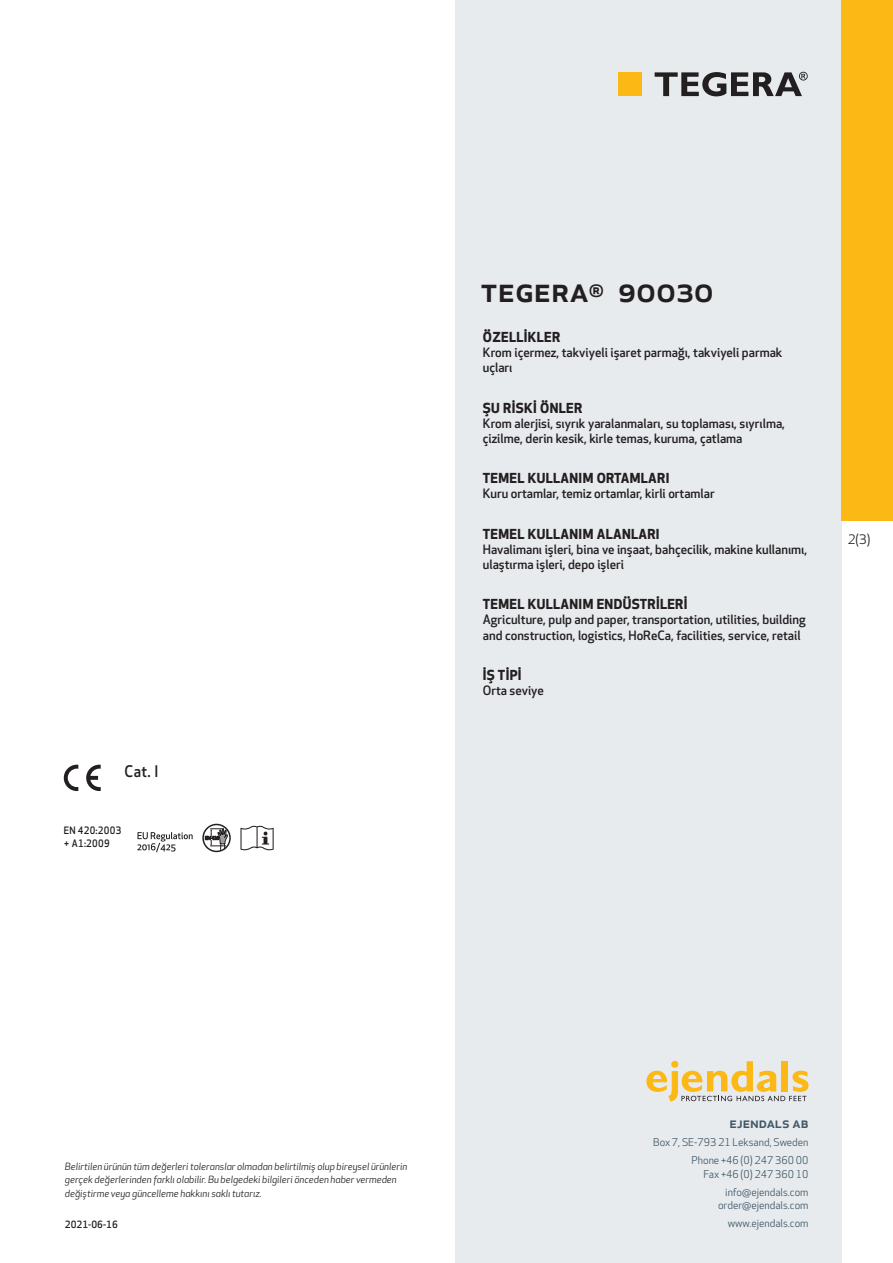
<style>
.page{position:relative;width:893px;height:1263px;background:#fff}
.page>*{position:absolute;margin:0;border:0;box-sizing:border-box;transform-origin:0 0}
.prodname{font:500 34.5px "Apex New";color:#231f20}
.t1{font:500 15.6px "Apex New";color:#231f20;scale:.95 1}
.t2{font:500 15px "Apex New";color:#405968}
.Funktion_body{font:700 13.5px "Apex New";letter-spacing:.025em;color:#231f20}
.t3{font:12.75px "Apex New";color:#231f20}
.Funktion_body-2{font:500 12.6px/15px "Apex New";color:#231f20}
.t4{font:10.5px/18px "Apex New";color:#405968;text-align:right}
.PictogramText{font:500 10.05px/13.5px "Apex New";letter-spacing:.025em;color:#231f20;scale:.95 1}
.t5{font:italic 9.75px/13.5px "Apex New";color:#231f20}
.t6{font:500 9.75px "Apex New";color:#231f20}
</style>
<div class="page">
<div style="left:455px;top:0;width:387px;height:1263px;background:#e8ebee"></div>
<svg style="left:646px;top:1061px;width:162px;height:40px"></svg>
<div style="left:842px;top:0;width:51px;height:520px;background:#fcb814"></div>
<div style="left:618px;top:72px;width:24px;height:24px;background:#fcb814"></div>
<svg style="left:655px;top:72px;width:153px;height:24px"></svg>
<svg style="left:86px;top:765px;width:15px;height:26px"></svg>
<svg style="left:64px;top:765px;width:14px;height:26px"></svg>
<svg style="left:137px;top:832px;width:56px;height:20px"></svg>
<svg style="left:205px;top:824px;width:23px;height:26px"></svg>
<div style="left:202px;top:824px;width:29px;height:28px;border:1px solid #231f20;border-radius:50%"></div>
<svg style="left:240px;top:826px;width:34px;height:24px"></svg>
<p class="t1" style="left:125px;top:761px;width:37px">Cat. I</p>
<p class="PictogramText" style="left:64px;top:823px;width:62px">EN 420:2003 + A1:2009</p>
<p class="prodname" style="left:480px;top:266px;width:235px">TEGERA<sup>®</sup> 90030</p>
<p class="Funktion_body" style="left:483px;top:327px;width:79px">ÖZELLİKLER</p>
<p class="Funktion_body-2" style="left:483px;top:345px;width:301px">Krom içermez, takviyeli işaret parmağı, takviyeli parmak uçları</p>
<p class="Funktion_body" style="left:483px;top:398px;width:101px">ŞU RİSKİ ÖNLER</p>
<p class="Funktion_body-2" style="left:483px;top:415px;width:304px">Krom alerjisi, sıyrık yaralanmaları, su toplaması, sıyrılma, çizilme, derin kesik, kirle temas, kuruma, çatlama</p>
<p class="Funktion_body" style="left:483px;top:468px;width:188px">TEMEL KULLANIM ORTAMLARI</p>
<p class="Funktion_body-2" style="left:483px;top:486px;width:233px">Kuru ortamlar, temiz ortamlar, kirli ortamlar</p>
<p class="Funktion_body" style="left:483px;top:524px;width:178px">TEMEL KULLANIM ALANLARI</p>
<p class="Funktion_body-2" style="left:483px;top:541px;width:326px">Havalimanı işleri, bina ve inşaat, bahçecilik, makine kullanımı, ulaştırma işleri, depo işleri</p>
<p class="Funktion_body" style="left:483px;top:595px;width:206px">TEMEL KULLANIM ENDÜSTRİLERİ</p>
<p class="Funktion_body-2" style="left:483px;top:612px;width:324px">Agriculture, pulp and paper, transportation, utilities, building and construction, logistics, HoReCa, facilities, service, retail</p>
<p class="Funktion_body" style="left:483px;top:665px;width:40px">İŞ TİPİ</p>
<p class="Funktion_body-2" style="left:483px;top:683px;width:63px">Orta seviye</p>
<p class="t3" style="left:848px;top:531px;width:24px">2(3)</p>
<p class="t5" style="left:65px;top:1159px;width:344px">Belirtilen ürünün tüm değerleri toleranslar olmadan belirtilmiş olup bireysel ürünlerin gerçek değerlerinden farklı olabilir. Bu belgedeki bilgileri önceden haber vermeden değiştirme veya güncelleme hakkını saklı tutarız.</p>
<p class="t6" style="left:65px;top:1218px;width:54px">2021-06-16</p>
<p class="t2" style="left:729px;top:1113px;width:80px">ejendals ab</p>
<p class="t4" style="left:653px;top:1133px;width:157px">Box 7, SE-793 21 Leksand, Sweden<br>Phone +46 (0) 247 360 00</p>
<p class="t4" style="left:703px;top:1165px;width:107px">Fax +46 (0) 247 360 10 info@ejendals.com</p>
<p class="t4" style="left:718px;top:1196px;width:92px">order@ejendals.com</p>
<p class="t4" style="left:728px;top:1215px;width:82px">www.ejendals.com</p>
</div>
